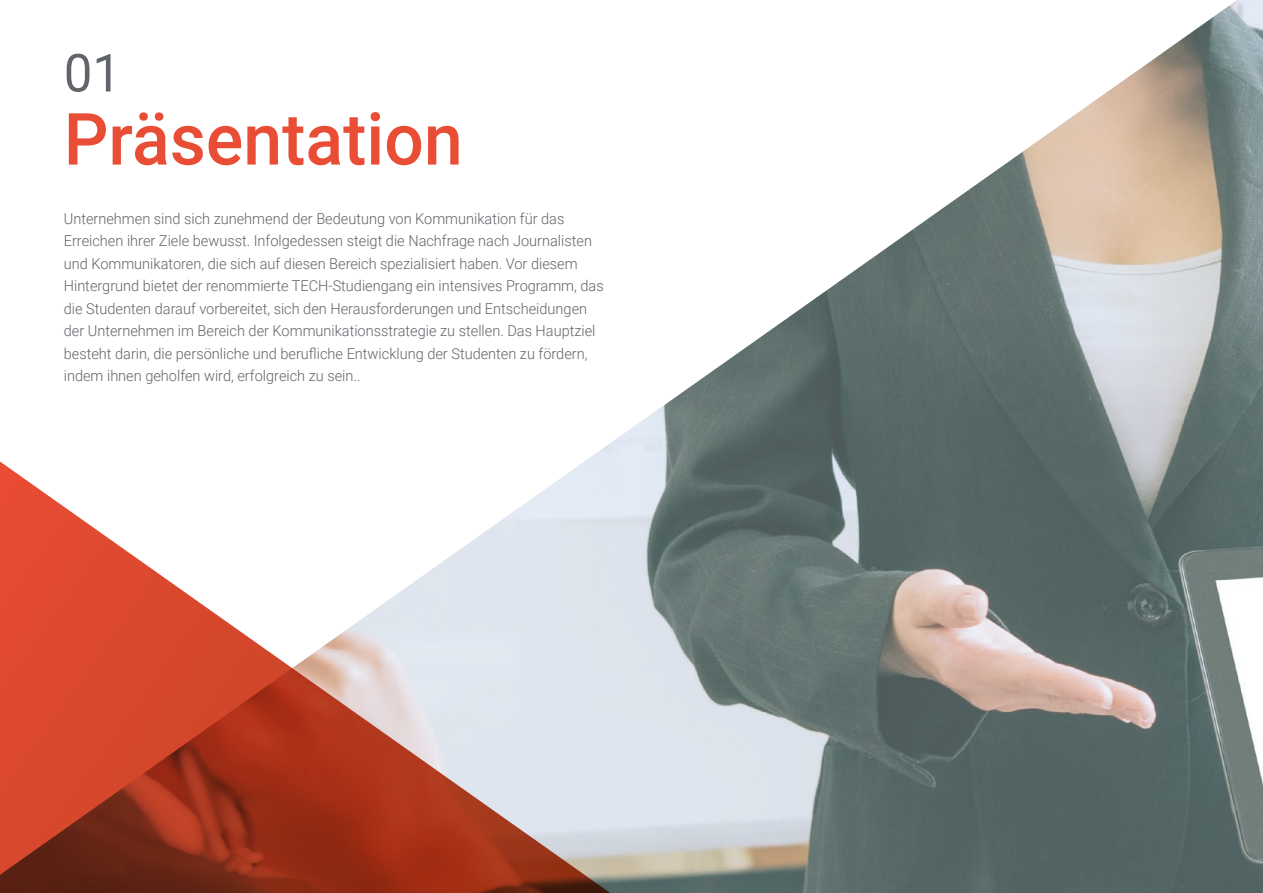
<style>
.page{position:relative;width:1263px;height:893px;background:#fff}
.page>*{position:absolute;margin:0;border:0;box-sizing:border-box;transform-origin:0 0}
.t1{font:500 72px "Roboto";color:#e94d35}
.t2{font:52.5px "Roboto";color:#61646a}
.t3{font:300 15px/22.5px "Roboto";color:#61646a}
</style>
<div class="page">
<img style="left:607px;top:0;width:656px;height:893px">
<svg style="left:0;top:446px;width:640px;height:447px"></svg>
<h2 class="t2" style="left:64px;top:36px;width:59px">01</h2>
<h1 class="t1" style="left:64px;top:89px;width:400px">Präsentation</h1>
<p class="t3" style="left:64px;top:207px;width:541px">Unternehmen sind sich zunehmend der Bedeutung von Kommunikation für das Erreichen ihrer Ziele bewusst. Infolgedessen steigt die Nachfrage nach Journalisten und Kommunikatoren, die sich auf diesen Bereich spezialisiert haben. Vor diesem Hintergrund bietet der renommierte TECH-Studiengang ein intensives Programm, das die Studenten darauf vorbereitet, sich den Herausforderungen und Entscheidungen der Unternehmen im Bereich der Kommunikationsstrategie zu stellen. Das Hauptziel besteht darin, die persönliche und berufliche Entwicklung der Studenten zu fördern, indem ihnen geholfen wird, erfolgreich zu sein..</p>
</div>
